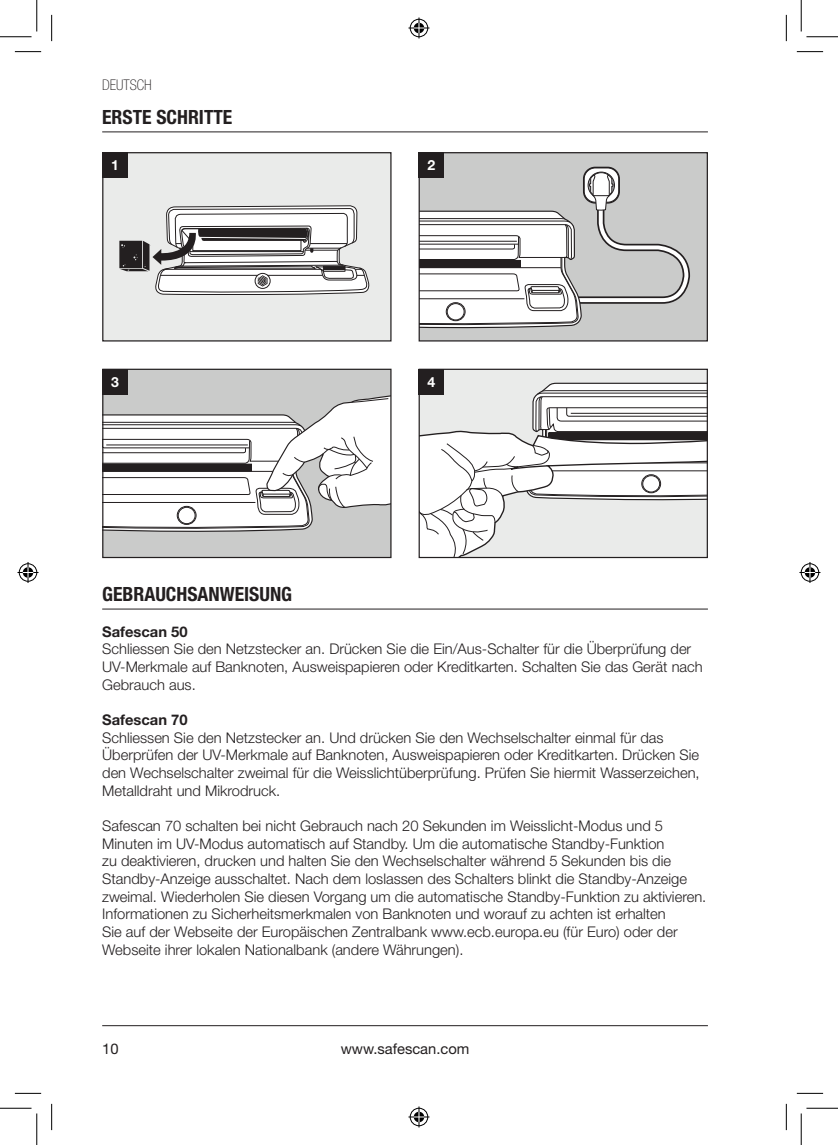
<style>
.page{position:relative;width:838px;height:1145px;background:#fff}
.page>*{position:absolute;margin:0;border:0;box-sizing:border-box;transform-origin:0 0}
.t1{font:700 condensed 19.6px "Helvetica Neue LT Std";color:#231f20}
.t2{font:300 14.7px/17.7px "Helvetica Neue LT Std";color:#231f20}
.t3{font:700 14.7px "Helvetica Neue LT Std";color:#231f20}
.t4{font:14.7px "Helvetica Neue LT Std";color:#231f20}
.t5{font:100 condensed 14.7px "Helvetica Neue LT Std";color:#231f20}
.t6{font:700 14px "Helvetica Neue LT Std";color:#fff}
</style>
<div class="page">
<hr style="left:102px;top:1025px;width:605px;height:1px;background:#231f20">
<hr style="left:102px;top:609px;width:605px;height:1px;background:#231f20">
<hr style="left:102px;top:132px;width:605px;height:1px;background:#231f20">
<div style="left:103px;top:153px;width:288px;height:188px;background:#eaebea"></div>
<svg style="left:119px;top:206px;width:251px;height:89px"></svg>
<div style="left:102px;top:152px;width:289px;height:190px;border:1px solid #231f20"></div>
<div style="left:419px;top:153px;width:288px;height:188px;background:#cacbca"></div>
<svg style="left:420px;top:166px;width:271px;height:163px"></svg>
<div style="left:418px;top:152px;width:289px;height:190px;border:1px solid #231f20"></div>
<svg style="left:104px;top:371px;width:285px;height:185px"></svg>
<div style="left:102px;top:369px;width:289px;height:189px;border:1px solid #231f20"></div>
<svg style="left:420px;top:371px;width:285px;height:185px"></svg>
<div style="left:418px;top:369px;width:289px;height:189px;border:1px solid #231f20"></div>
<div style="left:102px;top:152px;width:26px;height:26px;background:#231f20"></div>
<div style="left:418px;top:152px;width:26px;height:26px;background:#231f20"></div>
<div style="left:102px;top:369px;width:26px;height:25px;background:#231f20"></div>
<div style="left:418px;top:369px;width:26px;height:25px;background:#231f20"></div>
<svg style="left:15px;top:51px;width:26px;height:1px"></svg>
<svg style="left:796px;top:51px;width:27px;height:1px"></svg>
<svg style="left:15px;top:1093px;width:26px;height:1px"></svg>
<svg style="left:796px;top:1093px;width:27px;height:1px"></svg>
<svg style="left:51px;top:15px;width:1px;height:26px"></svg>
<svg style="left:51px;top:1104px;width:1px;height:26px"></svg>
<svg style="left:786px;top:15px;width:1px;height:26px"></svg>
<svg style="left:786px;top:1104px;width:1px;height:26px"></svg>
<hr style="left:0;top:36px;width:32px;height:1px;background:#000">
<hr style="left:806px;top:36px;width:31px;height:1px;background:#000">
<hr style="left:0;top:1108px;width:32px;height:1px;background:#000">
<hr style="left:806px;top:1108px;width:31px;height:1px;background:#000">
<hr style="left:36px;top:0;width:1px;height:31px;background:#000">
<hr style="left:36px;top:1113px;width:1px;height:32px;background:#000">
<hr style="left:800px;top:0;width:1px;height:31px;background:#000">
<hr style="left:800px;top:1113px;width:1px;height:32px;background:#000">
<svg style="left:408px;top:18px;width:21px;height:21px"></svg>
<svg style="left:408px;top:1106px;width:21px;height:21px"></svg>
<svg style="left:18px;top:562px;width:21px;height:21px"></svg>
<svg style="left:799px;top:562px;width:21px;height:21px"></svg>
<p class="t5" style="left:102px;top:77px;width:51px">DEUTSCH</p>
<h1 class="t1" style="left:102px;top:105px;width:132px">ERSTE SCHRITTE</h1>
<p class="t6" style="left:111px;top:156px;width:9px">1</p>
<p class="t6" style="left:427px;top:156px;width:9px">2</p>
<p class="t6" style="left:111px;top:373px;width:9px">3</p>
<p class="t6" style="left:427px;top:373px;width:9px">4</p>
<h1 class="t1" style="left:102px;top:582px;width:191px">GEBRAUCHSANWEISUNG</h1>
<p class="t3" style="left:102px;top:622px;width:87px">Safescan 50</p>
<p class="t2" style="left:102px;top:640px;width:602px">Schliessen Sie den Netzstecker an. Drücken Sie die Ein/Aus-Schalter für die Überprüfung der<br>UV-Merkmale auf Banknoten, Ausweispapieren oder Kreditkarten. Schalten Sie das Gerät nach<br>Gebrauch aus.</p>
<p class="t3" style="left:102px;top:711px;width:87px">Safescan 70</p>
<p class="t2" style="left:102px;top:728px;width:599px">Schliessen Sie den Netzstecker an. Und drücken Sie den Wechselschalter einmal für das Überprüfen der UV-Merkmale auf Banknoten, Ausweispapieren oder Kreditkarten. Drücken Sie den Wechselschalter zweimal für die Weisslichtüberprüfung. Prüfen Sie hiermit Wasserzeichen, Metalldraht und Mikrodruck.</p>
<p class="t2" style="left:102px;top:817px;width:605px">Safescan 70 schalten bei nicht Gebrauch nach 20 Sekunden im Weisslicht-Modus und 5<br>Minuten im UV-Modus automatisch auf Standby. Um die automatische Standby-Funktion<br>zu deaktivieren, drucken und halten Sie den Wechselschalter während 5 Sekunden bis die Standby-Anzeige ausschaltet. Nach dem loslassen des Schalters blinkt die Standby-Anzeige zweimal. Wiederholen Sie diesen Vorgang um die automatische Standby-Funktion zu aktivieren.<br>Informationen zu Sicherheitsmerkmalen von Banknoten und worauf zu achten ist erhalten<br>Sie auf der Webseite der Europäischen Zentralbank www.ecb.europa.eu (für Euro) oder der Webseite ihrer lokalen Nationalbank (andere Währungen).</p>
<p class="t4" style="left:102px;top:1040px;width:18px">10</p>
<p class="t4" style="left:340px;top:1040px;width:130px">www.safescan.com</p>
</div>
